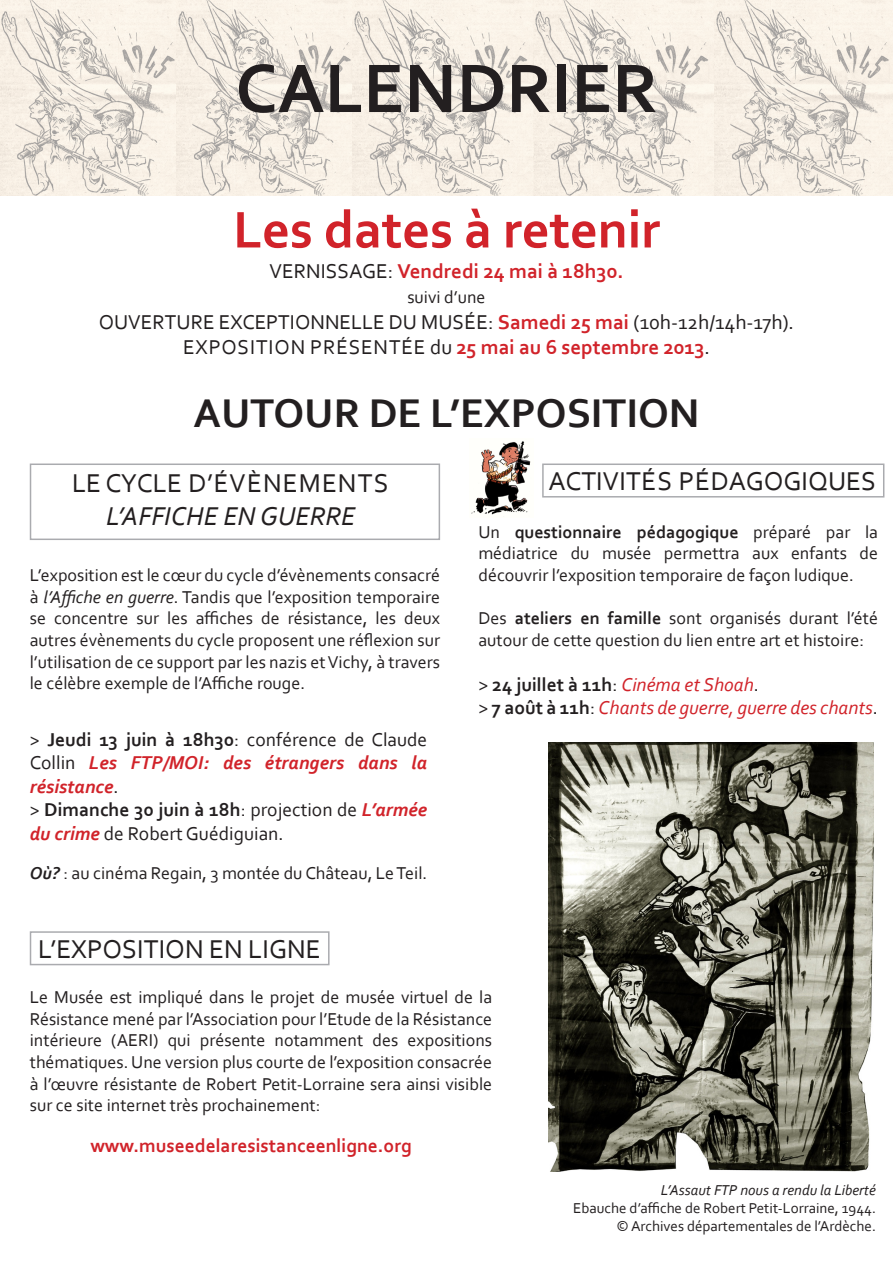
<style>
.page{position:relative;width:893px;height:1263px;background:#fff}
.page>*{position:absolute;margin:0;border:0;box-sizing:border-box;transform-origin:0 0}
.t1{font:700 72px "Corbel";color:#231f20}
.t2{font:700 54px "Corbel";color:#d1232a}
.t3{font:700 42px "Corbel";color:#231f20}
.t4{font:27px "Corbel";color:#231f20}
.t5{font:27px "Corbel";letter-spacing:.04em;color:#231f20}
.t6{font:italic 27px "Corbel";color:#231f20}
.t7{font:21px "Corbel";color:#231f20}
.t8{font:21px "Corbel";letter-spacing:.04em;color:#231f20}
.t9{font:700 21px "Corbel";color:#d1232a}
.t10{font:italic 700 19.5px/23.4px "Corbel";color:#d1232a;text-align:justify}
.t11{font:19.5px/23.4px "Corbel";color:#231f20}
.t12{font:italic 19.5px "Corbel";color:#d1232a}
.t13{font:700 19.5px "Corbel";color:#d1232a}
.t14{font:700 19.5px "Corbel";color:#231f20}
.t15{font:18px/21.6px "Corbel";color:#231f20;text-align:justify}
.t16{font:15px "Corbel";color:#231f20}
.t17{font:italic 15px "Corbel";color:#231f20}
.s1{font-weight:400;color:#231f20}
.s2{font-weight:700;color:#d1232a}
.s3{font-style:italic}
.s4{font-weight:400;font-style:normal;color:#231f20}
.s5{font-style:normal;color:#231f20}
.s6{font-weight:700}
.s7{font-weight:700;font-style:italic;color:#d1232a}
.s8{font-weight:700;font-style:italic}
.s9{font-weight:400}
.s10{font-weight:400;font-style:italic;color:#d1232a}
.s11{font-weight:700;font-style:normal;color:#231f20}
</style>
<div class="page">
<svg style="left:0;top:0;width:893px;height:196px;background:#ece5dc"></svg>
<img style="left:549px;top:742px;width:325px;height:429px">
<div style="left:30px;top:463px;width:410px;height:77px;border:2px solid #aaabaf"></div>
<div style="left:542px;top:463px;width:342px;height:34px;border:2px solid #aaabaf"></div>
<div style="left:30px;top:931px;width:300px;height:34px;border:2px solid #aaabaf"></div>
<img style="left:471px;top:441px;width:60px;height:76px">
<p class="t1" style="left:235px;top:44px;width:424px">CALENDRIER</p>
<p class="t2" style="left:233px;top:196px;width:428px">Les dates à retenir</p>
<p class="t9" style="left:269px;top:258px;width:356px"><span class="s1">VERNISSAGE:</span> Vendredi 24 mai à 18h30.</p>
<p class="t15" style="left:407px;top:286px;width:80px">suivi d’une</p>
<p class="t7" style="left:99px;top:309px;width:697px">OUVERTURE EXCEPTIONNELLE DU MUSÉE: <span class="s2">Samedi 25 mai</span> (10h-12h/14h-17h).</p>
<p class="t8" style="left:183px;top:334px;width:528px">EXPOSITION PRÉSENTÉE du <span class="s2">25 mai au 6 septembre 2013</span>.</p>
<p class="t3" style="left:193px;top:387px;width:507px">AUTOUR DE L’EXPOSITION</p>
<p class="t5" style="left:72px;top:466px;width:318px">LE CYCLE D’ÉVÈNEMENTS</p>
<p class="t6" style="left:106px;top:499px;width:251px">L’AFFICHE EN GUERRE</p>
<p class="t15" style="left:30px;top:564px;width:412px">L’exposition est le cœur du cycle d’évènements consacré à <span class="s3">l’Affiche en guerre</span>. Tandis que l’exposition temporaire se concentre sur les affiches de résistance, les deux autres évènements du cycle proposent une réflexion sur l’utilisation de ce support par les nazis et Vichy, à travers le célèbre exemple de l’Affiche rouge.</p>
<p class="t10" style="left:30px;top:727px;width:399px"><span class="s4">&gt;</span> <span class="s5">Jeudi 13 juin à 18h30</span><span class="s4">: conférence de Claude Collin</span> Les FTP/MOI: des étrangers dans la résistance<span class="s4">.</span></p>
<p class="t11" style="left:30px;top:797px;width:399px">&gt; <span class="s6">Dimanche 30 juin à 18h</span>: projection de <span class="s7">L’armée du crime</span> de Robert Guédiguian.</p>
<p class="t15" style="left:30px;top:862px;width:399px"><span class="s8">Où?</span> : au cinéma Regain, 3 montée du Château, Le Teil.</p>
<p class="t4" style="left:38px;top:932px;width:284px">L’EXPOSITION EN LIGNE</p>
<p class="t4" style="left:549px;top:464px;width:329px">ACTIVITÉS PÉDAGOGIQUES</p>
<p class="t15" style="left:478px;top:520px;width:401px">Un <span class="s6">questionnaire pédagogique</span> préparé par la médiatrice du musée permettra aux enfants de découvrir l’exposition temporaire de façon ludique.</p>
<p class="t15" style="left:478px;top:607px;width:401px">Des <span class="s6">ateliers en famille</span> sont organisés durant l’été autour de cette question du lien entre art et histoire:</p>
<p class="t14" style="left:478px;top:672px;width:282px"><span class="s9">&gt;</span> 24 juillet à 11h<span class="s9">:</span> <span class="s10">Cinéma et Shoah</span><span class="s9">.</span></p>
<p class="t12" style="left:478px;top:695px;width:401px"><span class="s5">&gt;</span> <span class="s11">7 août à 11h</span><span class="s5">:</span> Chants de guerre, guerre des chants<span class="s5">.</span></p>
<p class="t15" style="left:30px;top:986px;width:464px">Le Musée est impliqué dans le projet de musée virtuel de la Résistance mené par l’Association pour l’Etude de la Résistance intérieure (AERI) qui présente notamment des expositions thématiques. Une version plus courte de l’exposition consacrée à l’œuvre résistante de Robert Petit-Lorraine sera ainsi visible sur ce site internet très prochainement:</p>
<p class="t13" style="left:90px;top:1133px;width:323px">www.museedelaresistanceenligne.org</p>
<p class="t17" style="left:661px;top:1181px;width:217px">L’Assaut FTP nous a rendu la Liberté</p>
<p class="t16" style="left:573px;top:1199px;width:304px">Ebauche d’affiche de Robert Petit-Lorraine, 1944.</p>
<p class="t16" style="left:616px;top:1217px;width:261px">© Archives départementales de l’Ardèche.</p>
</div>
